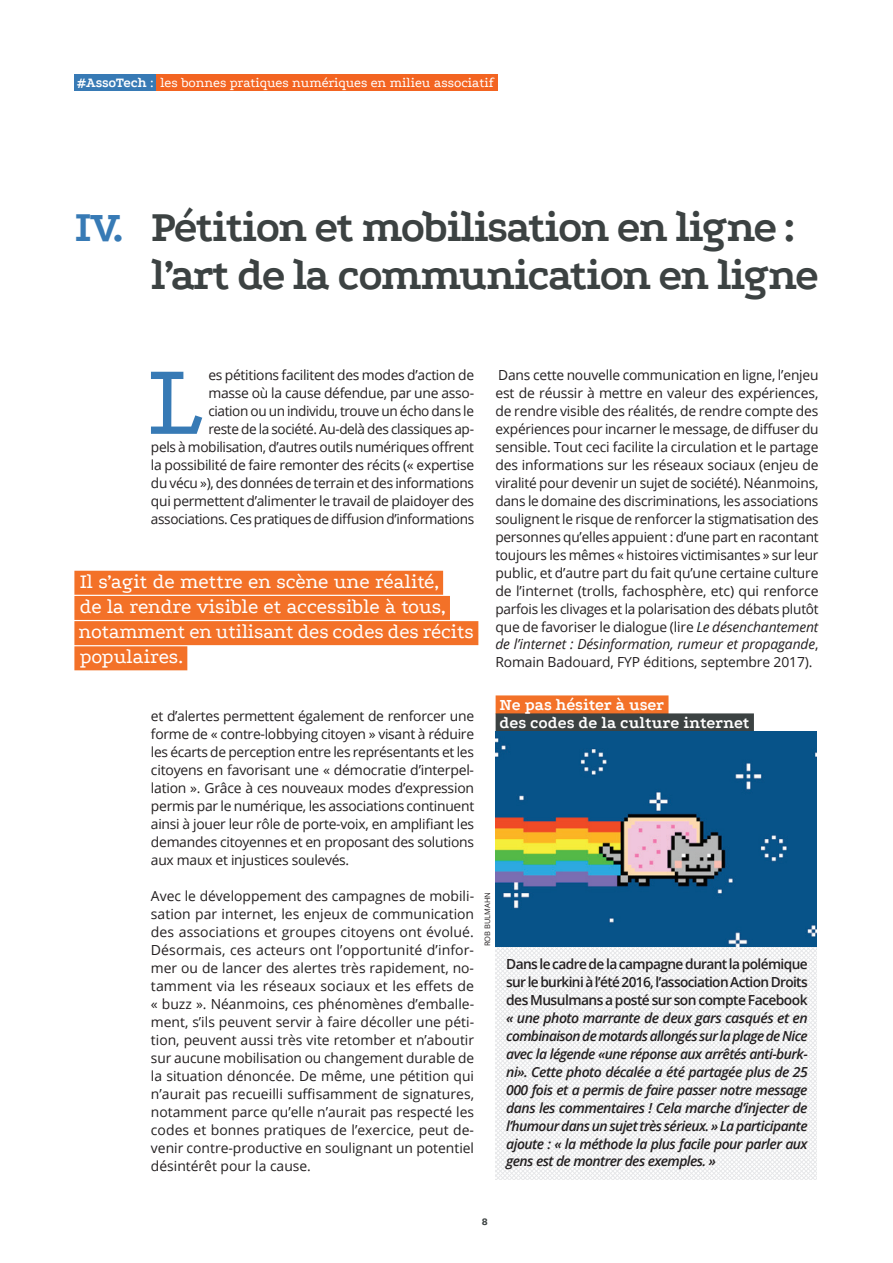
<style>
.page{position:relative;width:893px;height:1263px;background:#fff}
.page>*{position:absolute;margin:0;border:0;box-sizing:border-box;transform-origin:0 0}
.t1{font:105.45px "Podkova";color:#377ab5}
.t2{font:700 45px/48px "Podkova";letter-spacing:-.04em;color:#3c4242}
.t3{font:21px/25.2px "Podkova";letter-spacing:-.005em;color:#fff}
.t4{font:700 16.8px/18px "Podkova";color:#fff}
.t5{font:14.1px "Podkova";color:#fff}
.t6{font:13.8px/18px "Open Sans";letter-spacing:-.02em;color:#231f20;text-align:justify}
.t7{font:italic 600 13.8px/18px "Open Sans";letter-spacing:-.04em;color:#231f20;text-align:justify}
.t8{font:600 13.8px/18px "Open Sans";letter-spacing:-.04em;color:#231f20;text-align:justify}
.t9{font:800 10.8px "Podkova";color:#3c4242}
.t10{font:7.5px "Open Sans";color:#231f20}
.s1{font-weight:700}
.s2{color:#377ab5}
.s3{font-style:italic}
</style>
<div class="page">
<div style="left:74px;top:74px;width:82px;height:17px;background:#377ab5"></div>
<div style="left:156px;top:74px;width:341px;height:17px;background:#f36421"></div>
<div style="left:74px;top:571px;width:369px;height:24px;background:#f37128"></div>
<div style="left:74px;top:596px;width:376px;height:24px;background:#f37128"></div>
<div style="left:74px;top:621px;width:404px;height:24px;background:#f37128"></div>
<div style="left:74px;top:646px;width:113px;height:24px;background:#f37128"></div>
<svg style="left:496px;top:947px;width:320px;height:233px"></svg>
<div style="left:496px;top:695px;width:172px;height:19px;background:#f37128"></div>
<div style="left:496px;top:713px;width:258px;height:19px;background:#3c4242"></div>
<img style="left:495px;top:731px;width:321px;height:216px">
<p class="t5" style="left:77px;top:73px;width:418px"><span class="s1">#AssoTech</span> : les bonnes pratiques numériques en milieu associatif</p>
<h2 class="t2" style="left:151px;top:202px;width:669px;text-indent:-76px"><span class="s2">IV.</span> Pétition et mobilisation en ligne : l’art de la communication en ligne</h2>
<p class="t6" style="left:151px;top:366px;width:325px;text-align:right">es pétitions facilitent des modes d’action de<br>masse où la cause défendue, par une asso-<br>ciation ou un individu, trouve un écho dans le<br>reste de la société. Au-delà des classiques ap-<br>pels à mobilisation, d’autres outils numériques offrent la possibilité de faire remonter des récits (« expertise du vécu »), des données de terrain et des informations qui permettent d’alimenter le travail de plaidoyer des associations. Ces pratiques de diffusion d’informations</p>
<h1 class="t1" style="left:147px;top:332px;width:60px">L</h1>
<h3 class="t3" style="left:78px;top:568px;width:397px">Il s’agit de mettre en scène une réalité,<br>de la rendre visible et accessible à tous, notamment en utilisant des codes des récits populaires.</h3>
<p class="t6" style="left:151px;top:707px;width:325px">et d’alertes permettent également de renforcer une forme de « contre-lobbying citoyen » visant à réduire les écarts de perception entre les représentants et les citoyens en favorisant une « démocratie d’interpel&shy;lation ». Grâce à ces nouveaux modes d’expression permis par le numérique, les associations continuent ainsi à jouer leur rôle de porte-voix, en amplifiant les demandes citoyennes et en proposant des solutions aux maux et injustices soulevés.</p>
<p class="t6" style="left:151px;top:887px;width:325px">Avec le développement des campagnes de mobili&shy;sation par internet, les enjeux de communication des associations et groupes citoyens ont évolué.<br>Désormais, ces acteurs ont l’opportunité d’infor&shy;mer ou de lancer des alertes très rapidement, no&shy;tamment via les réseaux sociaux et les effets de « buzz ». Néanmoins, ces phénomènes d’emballe&shy;ment, s’ils peuvent servir à faire décoller une péti&shy;tion, peuvent aussi très vite retomber et n’aboutir sur aucune mobilisation ou changement durable de la situation dénoncée. De même, une pétition qui n’aurait pas recueilli suffisamment de signatures, notamment parce qu’elle n’aurait pas respecté les codes et bonnes pratiques de l’exercice, peut de&shy;venir contre-productive en soulignant un potentiel désintérêt pour la cause.</p>
<p class="t6" style="left:495px;top:366px;width:325px">Dans cette nouvelle communication en ligne, l’enjeu est de réussir à mettre en valeur des expériences, de rendre visible des réalités, de rendre compte des expériences pour incarner le message, de diffuser du sensible. Tout ceci facilite la circulation et le partage des informations sur les réseaux sociaux (enjeu de viralité pour devenir un sujet de société). Néanmoins, dans le domaine des discriminations, les associations soulignent le risque de renforcer la stigmatisation des personnes qu’elles appuient : d’une part en racontant toujours les mêmes « histoires victimisantes » sur leur public, et d’autre part du fait qu’une certaine culture de l’internet (trolls, fachosphère, etc) qui renforce parfois les clivages et la polarisation des débats plutôt que de favoriser le dialogue (lire <span class="s3">Le désenchantement de l’internet : Désinformation, rumeur et propagande</span>, Romain Badouard, FYP éditions, septembre 2017).</p>
<p class="t4" style="left:500px;top:695px;width:252px">Ne pas hésiter à user<br>des codes de la culture internet</p>
<p class="t10" style="left:482px;top:946px;width:56px;rotate:-90deg">ROB BULMAHN</p>
<p class="t8" style="left:506px;top:954px;width:303px">Dans le cadre de la campagne durant la polémique sur le burkini à l’été 2016, l’association Action Droits des Musulmans a posté sur son compte Facebook</p>
<p class="t7" style="left:506px;top:1008px;width:303px">« une photo marrante de deux gars casqués et en combinaison de motards allongés sur la plage de Nice avec la légende «une réponse aux arrêtés anti-burk&shy;ni». Cette photo décalée a été partagée plus de 25<br>000 fois et a permis de faire passer notre message dans les commentaires ! Cela marche d’injecter de l’humour dans un sujet très sérieux. » La participante ajoute : « la méthode la plus facile pour parler aux gens est de montrer des exemples. »</p>
<p class="t9" style="left:482px;top:1213px;width:7px">8</p>
</div>
